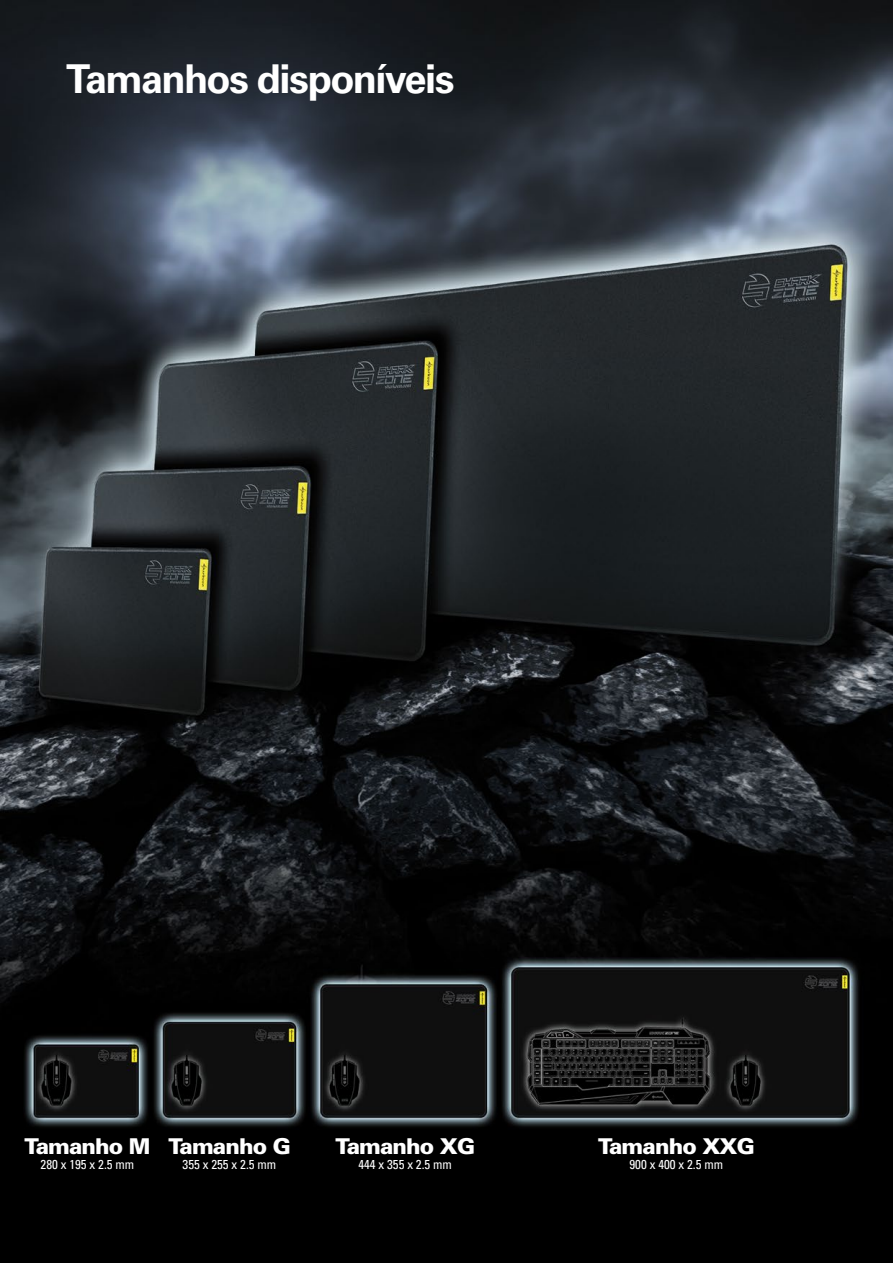
<style>
.page{position:relative;width:893px;height:1263px;background:#fff}
.page>*{position:absolute;margin:0;border:0;box-sizing:border-box;transform-origin:0 0}
.t1{font:700 39.75px "Univers";letter-spacing:-.045em;color:#fff}
.t2{font:900 21.75px "Univers";letter-spacing:-.04em;color:#fff}
.t3{font:condensed 13.05px "Univers";color:#fff}
</style>
<div class="page">
<img style="left:0;top:0;width:893px;height:1263px">
<h1 class="t1" style="left:66px;top:56px;width:390px">Tamanhos disponíveis</h1>
<h2 class="t2" style="left:25px;top:1132px;width:128px">Tamanho M</h2>
<p class="t3" style="left:41px;top:1156px;width:95px">280 x 195 x 2.5 mm</p>
<h2 class="t2" style="left:168px;top:1132px;width:124px">Tamanho G</h2>
<p class="t3" style="left:183px;top:1156px;width:95px">355 x 255 x 2.5 mm</p>
<h2 class="t2" style="left:335px;top:1132px;width:141px">Tamanho XG</h2>
<p class="t3" style="left:358px;top:1156px;width:95px">444 x 355 x 2.5 mm</p>
<h2 class="t2" style="left:598px;top:1132px;width:158px">Tamanho XXG</h2>
<p class="t3" style="left:630px;top:1156px;width:95px">900 x 400 x 2.5 mm</p>
</div>
